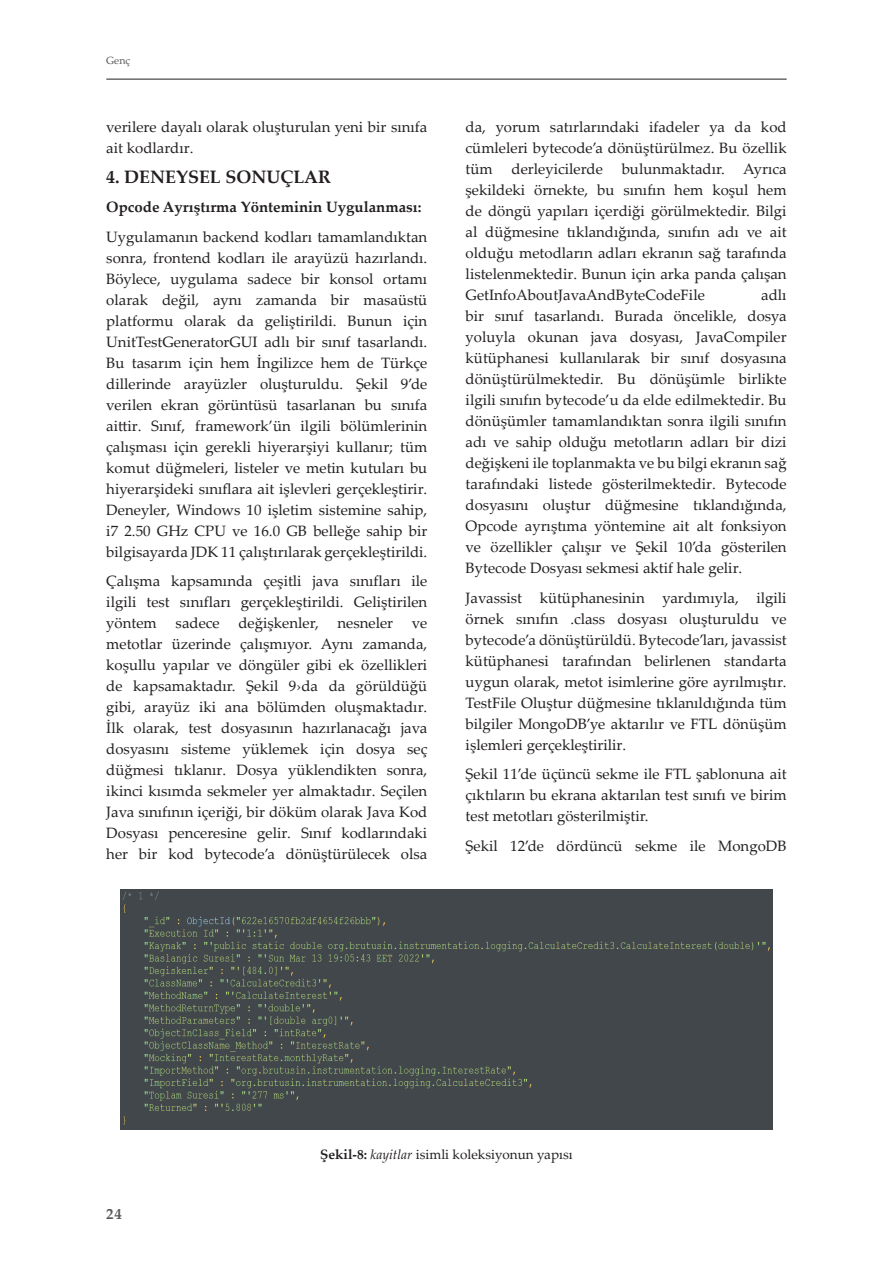
<style>
.page{position:relative;width:893px;height:1263px;background:#fff}
.page>*{position:absolute;margin:0;border:0;box-sizing:border-box;transform-origin:0 0}
.t1{font:700 18px "Palatino Linotype";color:#231f20}
.t2{font:15px/21px "Palatino Linotype";color:#231f20;text-align:justify}
.t3{font:700 15px "Palatino Linotype";color:#231f20}
.t4{font:700 15px "Palatino Linotype";color:#57585a}
.t5{font:13.5px "Palatino Linotype";color:#231f20}
.t6{font:10.5px "Palatino Linotype";color:#57585a}
.s1{font-weight:700}
.s2{font-style:italic}
</style>
<div class="page">
<hr style="left:106px;top:79px;width:681px;height:1px;background:#231f20">
<img style="left:121px;top:890px;width:651px;height:240px">
<p class="t6" style="left:106px;top:53px;width:25px">Genç</p>
<p class="t2" style="left:106px;top:116px;width:323px">verilere dayalı olarak oluşturulan yeni bir sınıfa ait kodlardır.</p>
<p class="t1" style="left:106px;top:164px;width:226px">4. DENEYSEL SONUÇLAR</p>
<p class="t3" style="left:106px;top:196px;width:317px">Opcode Ayrıştırma Yönteminin Uygulanması:</p>
<p class="t2" style="left:106px;top:225px;width:323px">Uygulamanın backend kodları tamamlandıktan sonra, frontend kodları ile arayüzü hazırlandı.<br>Böylece, uygulama sadece bir konsol ortamı olarak değil, aynı zamanda bir masaüstü platformu olarak da geliştirildi. Bunun için UnitTestGeneratorGUI adlı bir sınıf tasarlandı.<br>Bu tasarım için hem İngilizce hem de Türkçe dillerinde arayüzler oluşturuldu. Şekil 9’de verilen ekran görüntüsü tasarlanan bu sınıfa aittir. Sınıf, framework’ün ilgili bölümlerinin çalışması için gerekli hiyerarşiyi kullanır; tüm komut düğmeleri, listeler ve metin kutuları bu hiyerarşideki sınıflara ait işlevleri gerçekleştirir.<br>Deneyler, Windows 10 işletim sistemine sahip, i7 2.50 GHz CPU ve 16.0 GB belleğe sahip bir bilgisayarda JDK 11 çalıştırılarak gerçekleştirildi.</p>
<p class="t2" style="left:106px;top:570px;width:323px">Çalışma kapsamında çeşitli java sınıfları ile ilgili test sınıfları gerçekleştirildi. Geliştirilen yöntem</p>
<p class="t2" style="left:176px;top:612px;width:145px">sadece değişkenler,</p>
<p class="t2" style="left:338px;top:612px;width:57px">nesneler</p>
<p class="t2" style="left:106px;top:612px;width:323px;text-indent:306px">ve metotlar üzerinde çalışmıyor. Aynı zamanda, koşullu yapılar ve döngüler gibi ek özellikleri de kapsamaktadır. Şekil 9›da da görüldüğü gibi, arayüz iki ana bölümden oluşmaktadır.<br>İlk olarak, test dosyasının hazırlanacağı java dosyasını sisteme yüklemek için dosya seç düğmesi tıklanır. Dosya yüklendikten sonra, ikinci kısımda sekmeler yer almaktadır. Seçilen Java sınıfının içeriği, bir döküm olarak Java Kod Dosyası penceresine gelir. Sınıf kodlarındaki her bir kod bytecode’a dönüştürülecek olsa</p>
<p class="t2" style="left:466px;top:116px;width:323px">da, yorum satırlarındaki ifadeler ya da kod cümleleri bytecode’a dönüştürülmez. Bu özellik tüm derleyicilerde bulunmaktadır. Ayrıca şekildeki örnekte, bu sınıfın hem koşul hem de döngü yapıları içerdiği görülmektedir. Bilgi al düğmesine tıklandığında, sınıfın adı ve ait olduğu metodların adları ekranın sağ tarafında listelenmektedir. Bunun için arka panda çalışan GetInfoAboutJavaAndByteCodeFile</p>
<p class="t2" style="left:466px;top:284px;width:323px;text-indent:296px">adlı bir sınıf tasarlandı. Burada öncelikle, dosya yoluyla okunan java dosyası, JavaCompiler kütüphanesi kullanılarak bir sınıf dosyasına dönüştürülmektedir. Bu dönüşümle birlikte ilgili sınıfın bytecode’u da elde edilmektedir. Bu dönüşümler tamamlandıktan sonra ilgili sınıfın adı ve sahip olduğu metotların adları bir dizi değişkeni ile toplanmakta ve bu bilgi ekranın sağ tarafındaki listede gösterilmektedir. Bytecode dosyasını oluştur düğmesine tıklandığında, Opcode ayrıştıma yöntemine ait alt fonksiyon ve özellikler çalışır ve Şekil 10’da gösterilen Bytecode Dosyası sekmesi aktif hale gelir.</p>
<p class="t2" style="left:466px;top:586px;width:323px">Javassist kütüphanesinin yardımıyla, ilgili örnek sınıfın .class dosyası oluşturuldu ve bytecode’a dönüştürüldü. Bytecode’ları, javassist kütüphanesi tarafından belirlenen standarta uygun olarak, metot isimlerine göre ayrılmıştır.<br>TestFile Oluştur düğmesine tıklanıldığında tüm bilgiler MongoDB’ye aktarılır ve FTL dönüşüm işlemleri gerçekleştirilir.</p>
<p class="t2" style="left:466px;top:763px;width:323px">Şekil 11’de üçüncü sekme ile FTL şablonuna ait çıktıların bu ekrana aktarılan test sınıfı ve birim test metotları gösterilmiştir.</p>
<p class="t2" style="left:466px;top:834px;width:323px">Şekil 12’de dördüncü sekme ile MongoDB</p>
<p class="t4" style="left:106px;top:1203px;width:17px">24</p>
<p class="t5" style="left:320px;top:1145px;width:254px"><span class="s1">Şekil-8:</span> <span class="s2">kayitlar</span> isimli koleksiyonun yapısı</p>
</div>
